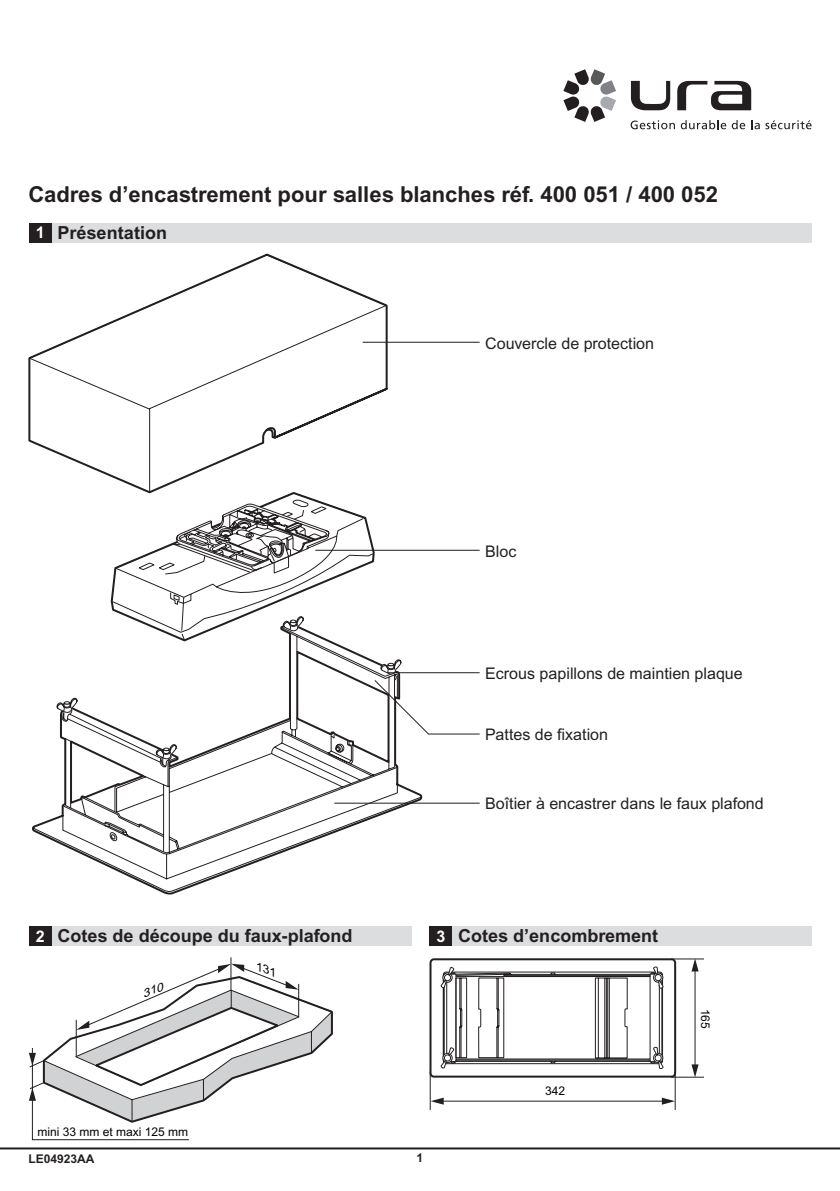
<style>
.page{position:relative;width:840px;height:1191px;background:#fff}
.page>*{position:absolute;margin:0;border:0;box-sizing:border-box;transform-origin:0 0}
.t1{font:700 22px "Arial";color:#231f20}
.t2{font:700 18px "Arial";color:#231f20}
.t3{font:16px "Arial";color:#231f20}
.t4{font:700 16px "Arial";color:#fff}
.t5{font:12px "Arial";color:#000}
.t6{font:700 12px "Arial";color:#231f20}
.t7{font:12px "Arial";color:#000001}
</style>
<div class="page">
<hr style="left:0;top:1147px;width:839px;height:2px;background:#231f20">
<svg style="left:630px;top:81px;width:39px;height:29px"></svg>
<svg style="left:563px;top:69px;width:52px;height:53px"></svg>
<svg style="left:677px;top:81px;width:73px;height:29px"></svg>
<svg style="left:630px;top:120px;width:44px;height:9px"></svg>
<svg style="left:680px;top:120px;width:64px;height:9px"></svg>
<svg style="left:751px;top:120px;width:8px;height:9px"></svg>
<svg style="left:765px;top:120px;width:46px;height:9px"></svg>
<div style="left:29px;top:223px;width:28px;height:19px;background:#231f20"></div>
<div style="left:29px;top:926px;width:28px;height:20px;background:#231f20"></div>
<div style="left:429px;top:926px;width:28px;height:20px;background:#231f20"></div>
<div style="left:52px;top:223px;width:759px;height:19px;background:#dcdddf"></div>
<div style="left:52px;top:926px;width:359px;height:20px;background:#dcdddf"></div>
<div style="left:452px;top:926px;width:359px;height:20px;background:#dcdddf"></div>
<svg style="left:28px;top:254px;width:361px;height:237px"></svg>
<svg style="left:33px;top:642px;width:389px;height:250px"></svg>
<svg style="left:111px;top:492px;width:264px;height:149px"></svg>
<svg style="left:155px;top:744px;width:25px;height:16px"></svg>
<svg style="left:56px;top:697px;width:25px;height:16px"></svg>
<hr style="left:429px;top:1071px;width:1px;height:39px;background:#231f20">
<hr style="left:674px;top:1071px;width:1px;height:39px;background:#231f20">
<svg style="left:430px;top:1097px;width:13px;height:7px"></svg>
<svg style="left:661px;top:1097px;width:13px;height:7px"></svg>
<hr style="left:440px;top:1100px;width:229px;height:1px;background:#231f20">
<svg style="left:691px;top:959px;width:7px;height:12px"></svg>
<svg style="left:691px;top:1064px;width:7px;height:12px"></svg>
<hr style="left:694px;top:966px;width:1px;height:104px;background:#231f20">
<hr style="left:670px;top:1076px;width:33px;height:1px;background:#231f20">
<hr style="left:670px;top:958px;width:33px;height:1px;background:#231f20">
<div style="left:429px;top:958px;width:246px;height:119px;border:2px solid #231f20;border-radius:4px"></div>
<svg style="left:440px;top:966px;width:224px;height:112px"></svg>
<hr style="left:362px;top:342px;width:117px;height:1px;background:#231f20">
<hr style="left:315px;top:550px;width:164px;height:1px;background:#231f20">
<hr style="left:334px;top:803px;width:145px;height:1px;background:#231f20">
<svg style="left:374px;top:659px;width:106px;height:75px"></svg>
<svg style="left:29px;top:957px;width:303px;height:183px"></svg>
<h1 class="t1" style="left:28px;top:181px;width:690px">Cadres d’encastrement pour salles blanches réf. 400 051 / 400 052</h1>
<p class="t4" style="left:36px;top:223px;width:10px">1</p>
<p class="t2" style="left:58px;top:222px;width:111px">Présentation</p>
<p class="t3" style="left:485px;top:334px;width:170px">Couvercle de protection</p>
<p class="t3" style="left:485px;top:542px;width:33px">Bloc</p>
<p class="t3" style="left:485px;top:664px;width:259px">Ecrous papillons de maintien plaque</p>
<p class="t3" style="left:485px;top:725px;width:124px">Pattes de fixation</p>
<p class="t3" style="left:485px;top:794px;width:280px">Boîtier à encastrer dans le faux plafond</p>
<p class="t2" style="left:58px;top:925px;width:296px">Cotes de découpe du faux-plafond</p>
<p class="t2" style="left:458px;top:925px;width:201px">Cotes d’encombrement</p>
<p class="t4" style="left:36px;top:927px;width:10px">2</p>
<p class="t4" style="left:436px;top:927px;width:10px">3</p>
<p class="t5" style="left:37px;top:1124px;width:152px">mini 33 mm et maxi 125 mm</p>
<p class="t6" style="left:28px;top:1151px;width:68px">LE04923AA</p>
<p class="t6" style="left:416px;top:1151px;width:8px">1</p>
<p class="t7" style="left:545px;top:1084px;width:22px">342</p>
<p class="t7" style="left:711px;top:1008px;width:22px;rotate:90deg">165</p>
</div>
